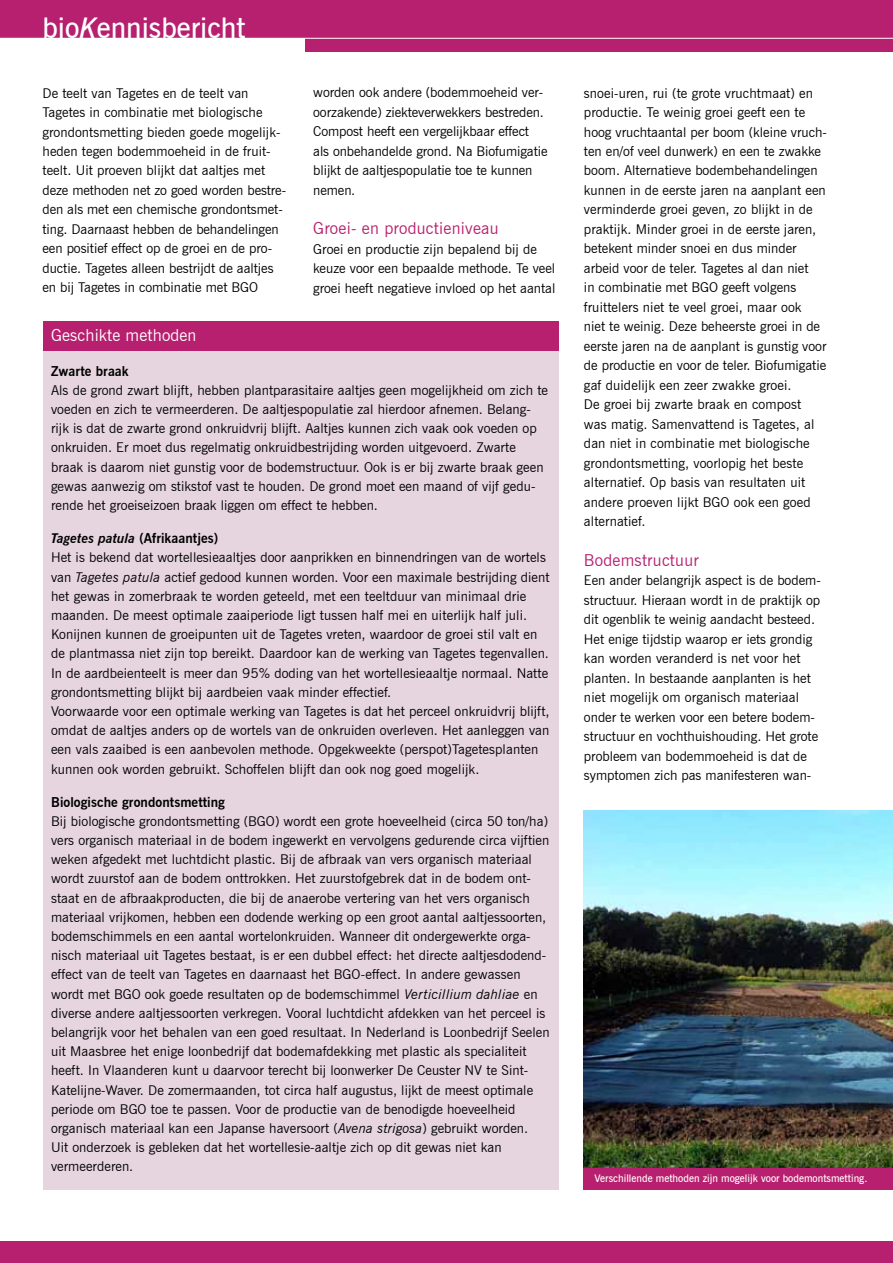
<style>
.page{position:relative;width:893px;height:1263px;background:#fff}
.page>*{position:absolute;margin:0;border:0;box-sizing:border-box;transform-origin:0 0}
.t1{font:600 28.5px "News Gothic BT";color:#fff}
.t2{font:16.5px "News Gothic BT";letter-spacing:.015em;color:#b71f6f}
.t3{font:16.5px "News Gothic BT";letter-spacing:.01em;color:#fff}
.t4{font:13.5px/19.5px "News Gothic BT";letter-spacing:.005em;color:#000}
.t5{font:700 13.5px "News Gothic BT";letter-spacing:.005em;color:#000}
.t6{font:600 10.5px "News Gothic BT";color:#fff}
.s1{font-style:italic}
.s2{font-weight:700;font-style:italic}
.s3{font-weight:700}
</style>
<div class="page">
<div style="left:0;top:0;width:893px;height:51px;background:#b71f6f"></div>
<hr style="left:0;top:38px;width:893px;height:1px;background:#fff">
<div style="left:0;top:1242px;width:893px;height:21px;background:#b71f6f"></div>
<div style="left:0;top:38px;width:304px;height:24px;background:#fff"></div>
<div style="left:43px;top:346px;width:515px;height:844px;background:#e6d4de"></div>
<div style="left:43px;top:321px;width:515px;height:29px;background:#b71f6f"></div>
<img style="left:584px;top:810px;width:309px;height:358px">
<div style="left:584px;top:1168px;width:309px;height:22px;background:#b71f6f"></div>
<h1 class="t1" style="left:43px;top:11px;width:205px">bio<span class="s1">K</span>ennisbericht</h1>
<p class="t4" style="left:43px;top:83px;width:245px">De teelt van Tagetes en de teelt van Tagetes in combinatie met biologische grondontsmetting bieden goede mogelijk&shy;heden tegen bodemmoeheid in de fruit&shy;teelt. Uit proeven blijkt dat aaltjes met deze methoden net zo goed worden bestre&shy;den als met een chemische grondontsmet&shy;ting. Daarnaast hebben de behandelingen een positief effect op de groei en de pro&shy;ductie. Tagetes alleen bestrijdt de aaltjes en bij Tagetes in combinatie met BGO</p>
<p class="t4" style="left:313px;top:83px;width:236px">worden ook andere (bodemmoeheid ver&shy;oorzakende) ziekteverwekkers bestreden.<br>Compost heeft een vergelijkbaar effect als onbehandelde grond. Na Biofumigatie blijkt de aaltjespopulatie toe te kunnen nemen.</p>
<p class="t2" style="left:313px;top:218px;width:187px">Groei- en productieniveau</p>
<p class="t4" style="left:313px;top:239px;width:244px">Groei en productie zijn bepalend bij de keuze voor een bepaalde methode. Te veel groei heeft negatieve invloed op het aantal</p>
<p class="t3" style="left:51px;top:325px;width:147px">Geschikte methoden</p>
<p class="t5" style="left:51px;top:363px;width:79px">Zwarte braak</p>
<p class="t4" style="left:51px;top:380px;width:498px">Als de grond zwart blijft, hebben plantparasitaire aaltjes geen mogelijkheid om zich te voeden en zich te vermeerderen. De aaltjespopulatie zal hierdoor afnemen. Belang&shy;rijk is dat de zwarte grond onkruidvrij blijft. Aaltjes kunnen zich vaak ook voeden op onkruiden. Er moet dus regelmatig onkruidbestrijding worden uitgevoerd. Zwarte braak is daarom niet gunstig voor de bodemstructuur. Ook is er bij zwarte braak geen gewas aanwezig om stikstof vast te houden. De grond moet een maand of vijf gedu&shy;rende het groeiseizoen braak liggen om effect te hebben.</p>
<p class="t4" style="left:51px;top:529px;width:500px"><span class="s2">Tagetes patula</span> <span class="s3">(Afrikaantjes)<br></span>Het is bekend dat wortellesieaaltjes door aanprikken en binnendringen van de wortels van <span class="s1">Tagetes patula</span> actief gedood kunnen worden. Voor een maximale bestrijding dient het gewas in zomerbraak te worden geteeld, met een teeltduur van minimaal drie maanden. De meest optimale zaaiperiode ligt tussen half mei en uiterlijk half juli.<br>Konijnen kunnen de groeipunten uit de Tagetes vreten, waardoor de groei stil valt en de plantmassa niet zijn top bereikt. Daardoor kan de werking van Tagetes tegenvallen.<br>In de aardbeienteelt is meer dan 95% doding van het wortellesieaaltje normaal. Natte grondontsmetting blijkt bij aardbeien vaak minder effectief.<br>Voorwaarde voor een optimale werking van Tagetes is dat het perceel onkruidvrij blijft, omdat de aaltjes anders op de wortels van de onkruiden overleven. Het aanleggen van een vals zaaibed is een aanbevolen methode. Opgekweekte (perspot)Tagetesplanten kunnen ook worden gebruikt. Schoffelen blijft dan ook nog goed mogelijk.</p>
<p class="t5" style="left:51px;top:794px;width:176px">Biologische grondontsmetting</p>
<p class="t4" style="left:51px;top:811px;width:500px">Bij biologische grondontsmetting (BGO) wordt een grote hoeveelheid (circa 50 ton/ha) vers organisch materiaal in de bodem ingewerkt en vervolgens gedurende circa vijftien weken afgedekt met luchtdicht plastic. Bij de afbraak van vers organisch materiaal wordt zuurstof aan de bodem onttrokken. Het zuurstofgebrek dat in de bodem ont&shy;staat en de afbraakproducten, die bij de anaerobe vertering van het vers organisch materiaal vrijkomen, hebben een dodende werking op een groot aantal aaltjessoorten, bodemschimmels en een aantal wortelonkruiden. Wanneer dit ondergewerkte orga&shy;nisch materiaal uit Tagetes bestaat, is er een dubbel effect: het directe aaltjesdodend&shy;effect van de teelt van Tagetes en daarnaast het BGO-effect. In andere gewassen wordt met BGO ook goede resultaten op de bodemschimmel <span class="s1">Verticillium dahliae</span> en diverse andere aaltjessoorten verkregen. Vooral luchtdicht afdekken van het perceel is belangrijk voor het behalen van een goed resultaat. In Nederland is Loonbedrijf Seelen uit Maasbree het enige loonbedrijf dat bodemafdekking met plastic als specialiteit heeft. In Vlaanderen kunt u daarvoor terecht bij loonwerker De Ceuster NV te Sint-Katelijne-Waver. De zomermaanden, tot circa half augustus, lijkt de meest optimale periode om BGO toe te passen. Voor de productie van de benodigde hoeveelheid organisch materiaal kan een Japanse haversoort (<span class="s1">Avena strigosa</span>) gebruikt worden.<br>Uit onderzoek is gebleken dat het wortellesie-aaltje zich op dit gewas niet kan vermeerderen.</p>
<p class="t4" style="left:584px;top:83px;width:244px">snoei-uren, rui (te grote vruchtmaat) en productie. Te weinig groei geeft een te hoog vruchtaantal per boom (kleine vruch&shy;ten en/of veel dunwerk) en een te zwakke boom. Alternatieve bodembehandelingen kunnen in de eerste jaren na aanplant een verminderde groei geven, zo blijkt in de praktijk. Minder groei in de eerste jaren, betekent minder snoei en dus minder arbeid voor de teler. Tagetes al dan niet<br>in combinatie met BGO geeft volgens fruittelers niet te veel groei, maar ook<br>niet te weinig. Deze beheerste groei in de eerste jaren na de aanplant is gunstig voor de productie en voor de teler. Biofumigatie gaf duidelijk een zeer zwakke groei.<br>De groei bij zwarte braak en compost was matig. Samenvattend is Tagetes, al dan niet in combinatie met biologische grondontsmetting, voorlopig het beste alternatief. Op basis van resultaten uit andere proeven lijkt BGO ook een goed alternatief.</p>
<p class="t2" style="left:584px;top:550px;width:116px">Bodemstructuur</p>
<p class="t4" style="left:584px;top:570px;width:238px">Een ander belangrijk aspect is de bodem&shy;structuur. Hieraan wordt in de praktijk op dit ogenblik te weinig aandacht besteed.<br>Het enige tijdstip waarop er iets grondig kan worden veranderd is net voor het planten. In bestaande aanplanten is het niet mogelijk om organisch materiaal onder te werken voor een betere bodem&shy;structuur en vochthuishouding. Het grote probleem van bodemmoeheid is dat de symptomen zich pas manifesteren wan-</p>
<p class="t6" style="left:595px;top:1172px;width:274px">Verschillende methoden zijn mogelijk voor bodemontsmetting.</p>
</div>
